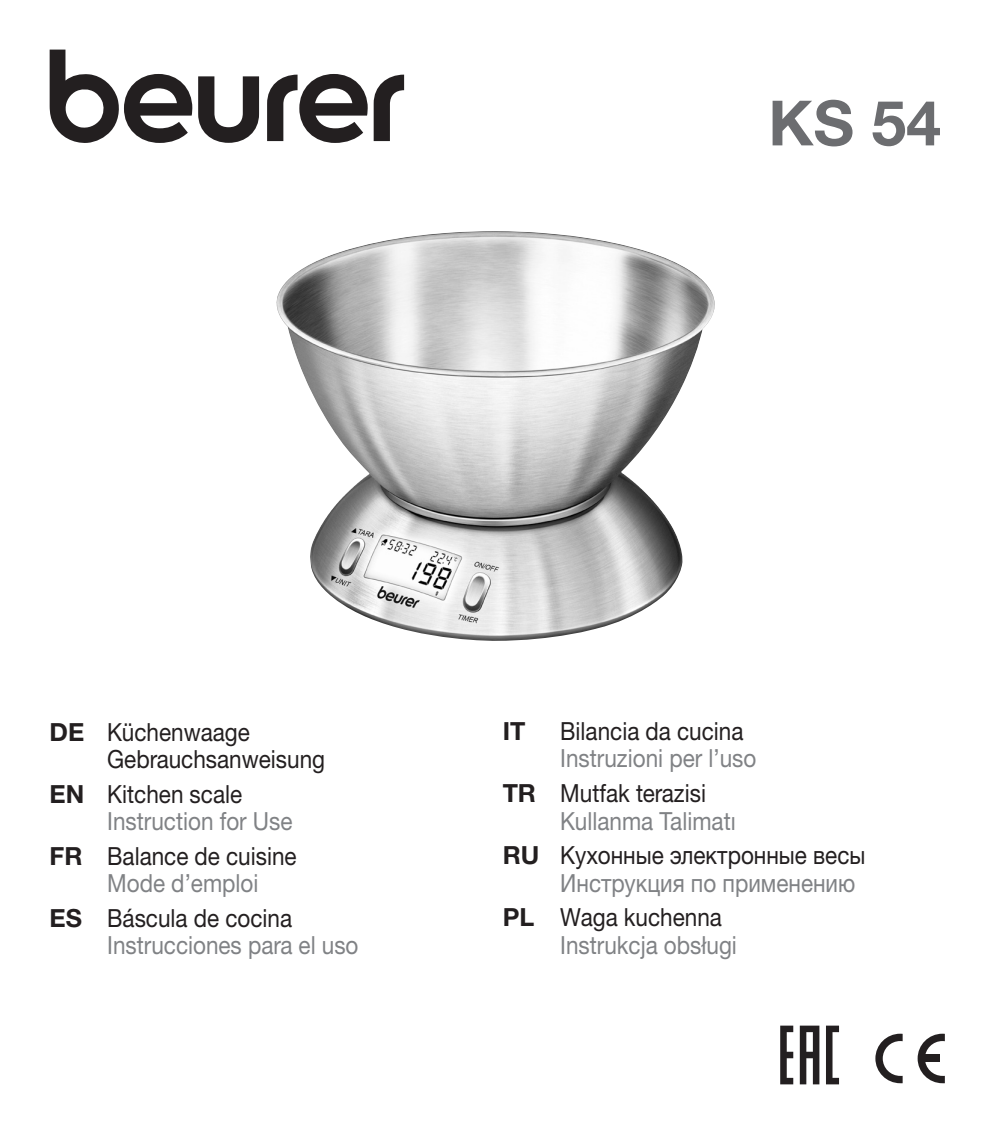
<style>
.page{position:relative;width:993px;height:1134px;background:#fff}
.page>*{position:absolute;margin:0;border:0;box-sizing:border-box;transform-origin:0 0}
.t1{font:700 62.5px "Helvetica Neue LTW1 G";color:#6c6d70}
.t2{font:25px/27.5px "Helvetica Neue LTW1 G";color:#808285;scale:.9 1}
.t3{font:25px/27.5px "Helvetica Neue LTW1 G";color:#231f20;scale:.9 1}
.t4{font:700 25px "Helvetica Neue LTW1 G";color:#231f20}
.s1{font-weight:700}
.s2{font-weight:700;color:#231f20}
.s3{color:#231f20}
.s4{color:#808285}
</style>
<div class="page">
<svg style="left:917px;top:1034px;width:27px;height:49px"></svg>
<div style="left:923px;top:1055px;width:16px;height:7px;background:#231f20"></div>
<svg style="left:875px;top:1034px;width:27px;height:49px"></svg>
<img style="left:276px;top:231px;width:439px;height:410px">
<svg style="left:50px;top:50px;width:354px;height:93px"></svg>
<svg style="left:826px;top:1025px;width:12px;height:59px"></svg>
<svg style="left:799px;top:1025px;width:20px;height:59px"></svg>
<svg style="left:780px;top:1025px;width:13px;height:59px"></svg>
<h1 class="t1" style="left:768px;top:85px;width:174px">KS 54</h1>
<p class="t3" style="left:107px;top:718px;width:243px;text-indent:-57px"><span class="s1">DE</span> Küchenwaage<br>Gebrauchsanweisung</p>
<p class="t2" style="left:107px;top:780px;width:207px;text-indent:-57px"><span class="s2">EN</span> <span class="s3">Kitchen scale<br></span>Instruction for Use</p>
<p class="t3" style="left:107px;top:842px;width:212px;text-indent:-57px"><span class="s1">FR</span> Balance de cuisine<br><span class="s4">Mode d’emploi</span></p>
<p class="t2" style="left:107px;top:904px;width:281px;text-indent:-57px"><span class="s2">ES</span> <span class="s3">Báscula de cocina<br></span>Instrucciones para el uso</p>
<p class="t4" style="left:502px;top:716px;width:24px">IT</p>
<p class="t3" style="left:560px;top:717px;width:205px">Bilancia da cucina</p>
<p class="t2" style="left:502px;top:741px;width:283px;line-height:34.5px;text-indent:58px">Instruzioni per l’uso<br><span class="s2">TR</span> <span class="s3">Mutfak terazisi</span></p>
<p class="t3" style="left:502px;top:803px;width:404px;line-height:34.5px;text-indent:58px"><span class="s4">Kullanma Talimatı<br></span><span class="s1">RU</span> Кухонные электронные весы</p>
<p class="t2" style="left:502px;top:865px;width:393px;line-height:34.5px;text-indent:58px">Инструкция по применению<br><span class="s2">PL</span> <span class="s3">Waga kuchenna</span></p>
<p class="t2" style="left:560px;top:931px;width:198px">Instrukcja obsługi</p>
</div>
